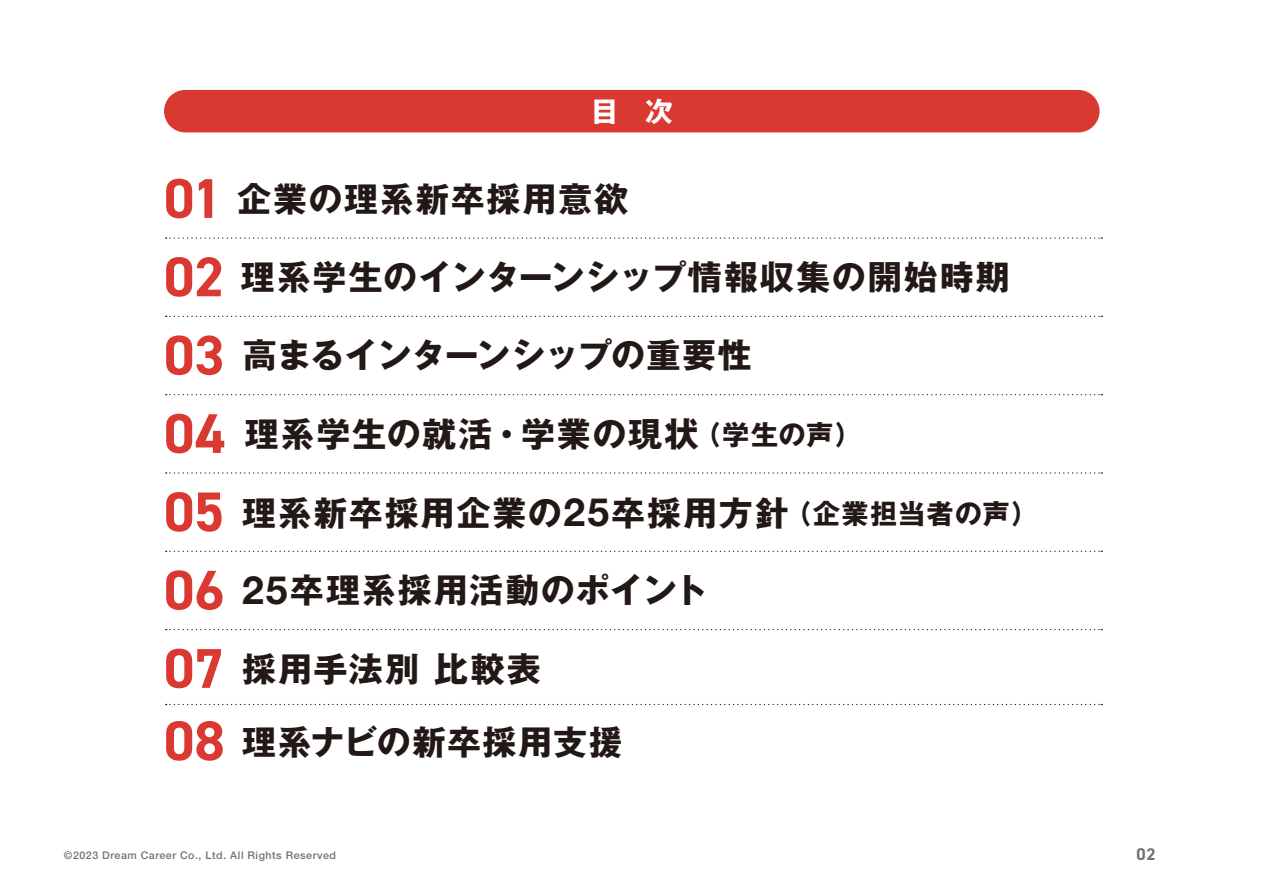
<style>
.page{position:relative;width:1263px;height:893px;background:#fff}
.page>*{position:absolute;margin:0;border:0;box-sizing:border-box;transform-origin:0 0}
.t1{font:700 34.05px/72.4px "Gothic MB101 Pro";letter-spacing:.045em;color:#221815}
.t2{font:700 34.05px "Gothic MB101 Pro";letter-spacing:-.005em;color:#221815}
.t3{font:700 27.6px "Gothic MB101 Pro";color:#fff}
.t4{font:700 16.95px "DIN2014";color:#727171}
.t5{font:500 10.65px "Helvetica Neue";letter-spacing:.05em;color:#727171}
.s1{font-family:"DIN2014";font-size:56.1px;color:#da3932}
.s2{font-size:27.15px}
.s3{font-family:"Helvetica Neue";font-size:39.15px}
</style>
<div class="page">
<div style="left:164px;top:90px;width:935px;height:42px;background:#da3932;border-radius:21px"></div>
<svg style="left:166px;top:237px;width:936px;height:2px"></svg>
<svg style="left:166px;top:316px;width:936px;height:1px"></svg>
<svg style="left:166px;top:394px;width:936px;height:1px"></svg>
<svg style="left:166px;top:472px;width:936px;height:2px"></svg>
<svg style="left:166px;top:551px;width:936px;height:1px"></svg>
<svg style="left:166px;top:629px;width:936px;height:1px"></svg>
<svg style="left:166px;top:704px;width:936px;height:1px"></svg>
<p class="t3" style="left:591px;top:88px;width:83px">目 次</p>
<p class="t1" style="left:164px;top:159px;width:466px"><span class="s1">01</span> 企業の理系新卒採用意欲</p>
<p class="t1" style="left:164px;top:237px;width:847px"><span class="s1">02</span> 理系学生のインターンシップ情報収集の開始時期</p>
<p class="t2" style="left:164px;top:327px;width:589px"><span class="s1">03</span> 高まるインターンシップの重要性</p>
<p class="t1" style="left:164px;top:393px;width:699px"><span class="s1">04</span> 理系学生の就活・学業の現状<span class="s2">（学生の声）</span></p>
<p class="t1" style="left:164px;top:472px;width:876px"><span class="s1">05</span> 理系新卒採用企業の<span class="s3">25</span>卒採用方針<span class="s2">（企業担当者の声）</span></p>
<p class="t1" style="left:164px;top:550px;width:545px"><span class="s1">06</span> <span class="s3">25</span>卒理系採用活動のポイント</p>
<p class="t1" style="left:164px;top:629px;width:460px"><span class="s1">07</span> 採用手法別比較表<br><span class="s1">08</span> 理系ナビの新卒採用支援</p>
<p class="t5" style="left:64px;top:848px;width:273px">©2023 Dream Career Co., Ltd. All Rights Reserved</p>
<p class="t4" style="left:1136px;top:843px;width:21px">02</p>
</div>
